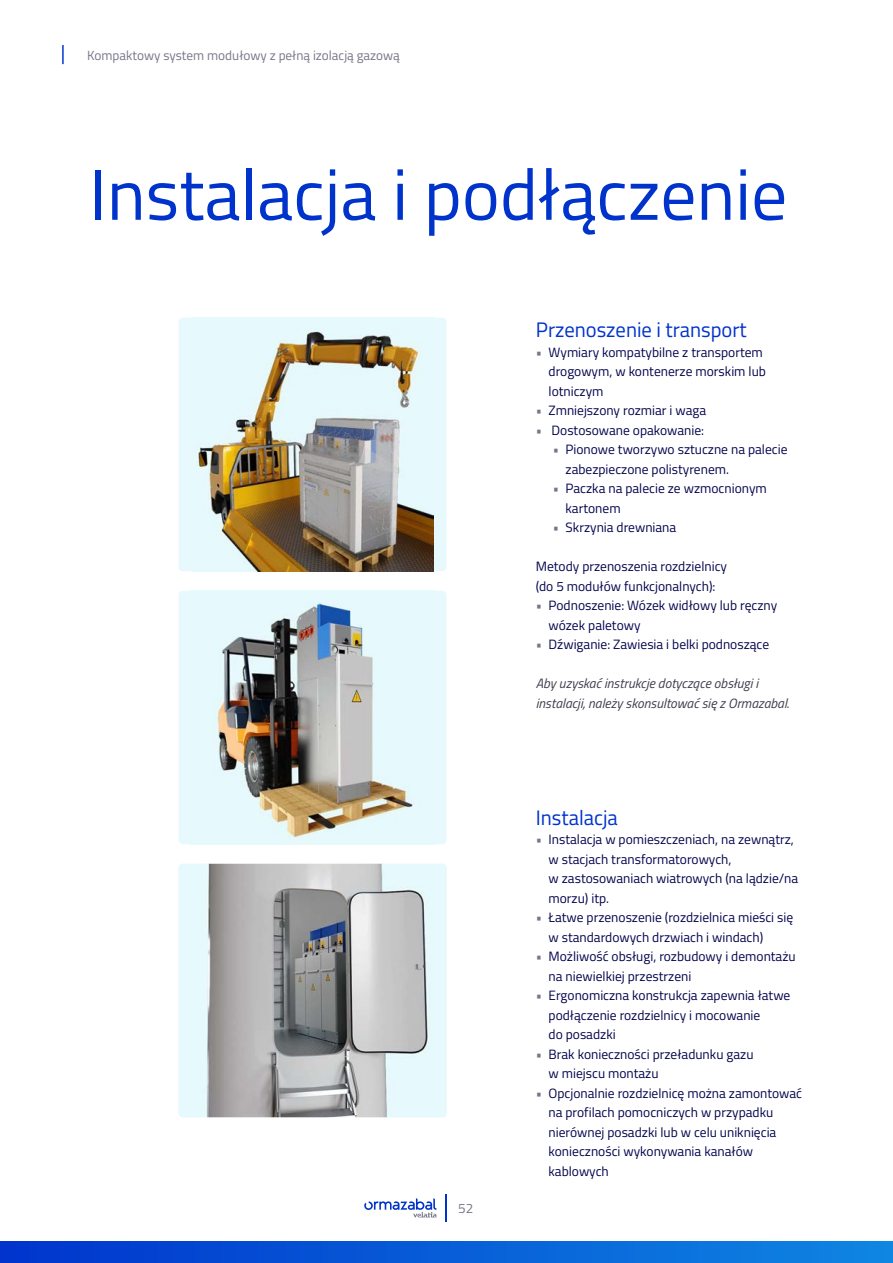
<style>
.page{position:relative;width:893px;height:1263px;background:#fff}
.page>*{position:absolute;margin:0;border:0;box-sizing:border-box;transform-origin:0 0}
.t1{font:72px "Titillium Web";color:#03c}
.t2{font:21px "Titillium Web";color:#03c}
.t3{font:13.5px/19.5px "Titillium Web";color:#05054e}
.t4{font:italic 13.5px/19.5px "Titillium Web";color:#3e3e4e}
.t5{font:13.5px "Titillium Web";color:#76768b}
.t6{font:13.2px "Titillium Web";color:#76768b}
.s1{color:#76768b}
</style>
<div class="page">
<svg style="left:445px;top:1194px;width:1px;height:27px"></svg>
<svg style="left:364px;top:1198px;width:72px;height:19px"></svg>
<svg style="left:62px;top:45px;width:2px;height:19px"></svg>
<div style="left:179px;top:318px;width:267px;height:253px;background:#e7f9fc;border-radius:4px"></div>
<img style="left:198px;top:331px;width:235px;height:240px">
<div style="left:179px;top:591px;width:267px;height:253px;background:#e7f9fc;border-radius:4px"></div>
<img style="left:217px;top:602px;width:196px;height:235px">
<img style="left:179px;top:864px;width:267px;height:253px">
<div style="left:0;top:1242px;width:893px;height:21px;background:linear-gradient(to right,#0034cc,#0f86e2)"></div>
<p class="t6" style="left:87px;top:45px;width:314px">Kompaktowy system modułowy z pełną izolacją gazową</p>
<h1 class="t1" style="left:89px;top:142px;width:700px">Instalacja i podłączenie</h1>
<h2 class="t2" style="left:536px;top:314px;width:213px">Przenoszenie i transport</h2>
<p class="t3" style="left:549px;top:342px;width:219px;text-indent:-13px"><span class="s1">•</span> Wymiary kompatybilne z transportem drogowym, w kontenerze morskim lub lotniczym</p>
<p class="t3" style="left:536px;top:400px;width:172px"><span class="s1">•</span> Zmniejszony rozmiar i waga</p>
<p class="t3" style="left:536px;top:419px;width:170px"><span class="s1">•</span> Dostosowane opakowanie:</p>
<p class="t3" style="left:566px;top:439px;width:223px;text-indent:-13px"><span class="s1">•</span> Pionowe tworzywo sztuczne na palecie zabezpieczone polistyrenem.</p>
<p class="t3" style="left:566px;top:478px;width:203px;text-indent:-13px"><span class="s1">•</span> Paczka na palecie ze wzmocnionym kartonem</p>
<p class="t3" style="left:553px;top:517px;width:125px"><span class="s1">•</span> Skrzynia drewniana</p>
<p class="t3" style="left:536px;top:556px;width:193px">Metody przenoszenia rozdzielnicy (do 5 modułów funkcjonalnych):</p>
<p class="t3" style="left:549px;top:595px;width:230px;text-indent:-13px"><span class="s1">•</span> Podnoszenie: Wózek widłowy lub ręczny wózek paletowy</p>
<p class="t3" style="left:536px;top:634px;width:235px"><span class="s1">•</span> Dźwiganie: Zawiesia i belki podnoszące</p>
<p class="t4" style="left:536px;top:673px;width:255px">Aby uzyskać instrukcje dotyczące obsługi i instalacji, należy skonsultować się z Ormazabal.</p>
<p class="t5" style="left:458px;top:1198px;width:17px">52</p>
<h2 class="t2" style="left:536px;top:802px;width:84px">Instalacja</h2>
<p class="t3" style="left:549px;top:829px;width:251px;text-indent:-13px"><span class="s1">•</span> Instalacja w pomieszczeniach, na zewnątrz, w stacjach transformatorowych,<br>w zastosowaniach wiatrowych (na lądzie/na morzu) itp.</p>
<p class="t3" style="left:549px;top:907px;width:246px;text-indent:-13px"><span class="s1">•</span> Łatwe przenoszenie (rozdzielnica mieści się w standardowych drzwiach i windach)</p>
<p class="t3" style="left:549px;top:946px;width:249px;text-indent:-13px"><span class="s1">•</span> Możliwość obsługi, rozbudowy i demontażu na niewielkiej przestrzeni</p>
<p class="t3" style="left:549px;top:985px;width:243px;text-indent:-13px"><span class="s1">•</span> Ergonomiczna konstrukcja zapewnia łatwe podłączenie rozdzielnicy i mocowanie<br>do posadzki</p>
<p class="t3" style="left:549px;top:1043px;width:206px;text-indent:-13px"><span class="s1">•</span> Brak konieczności przeładunku gazu w miejscu montażu</p>
<p class="t3" style="left:549px;top:1082px;width:255px;text-indent:-13px"><span class="s1">•</span> Opcjonalnie rozdzielnicę można zamontować na profilach pomocniczych w przypadku nierównej posadzki lub w celu uniknięcia konieczności wykonywania kanałów kablowych</p>
</div>
